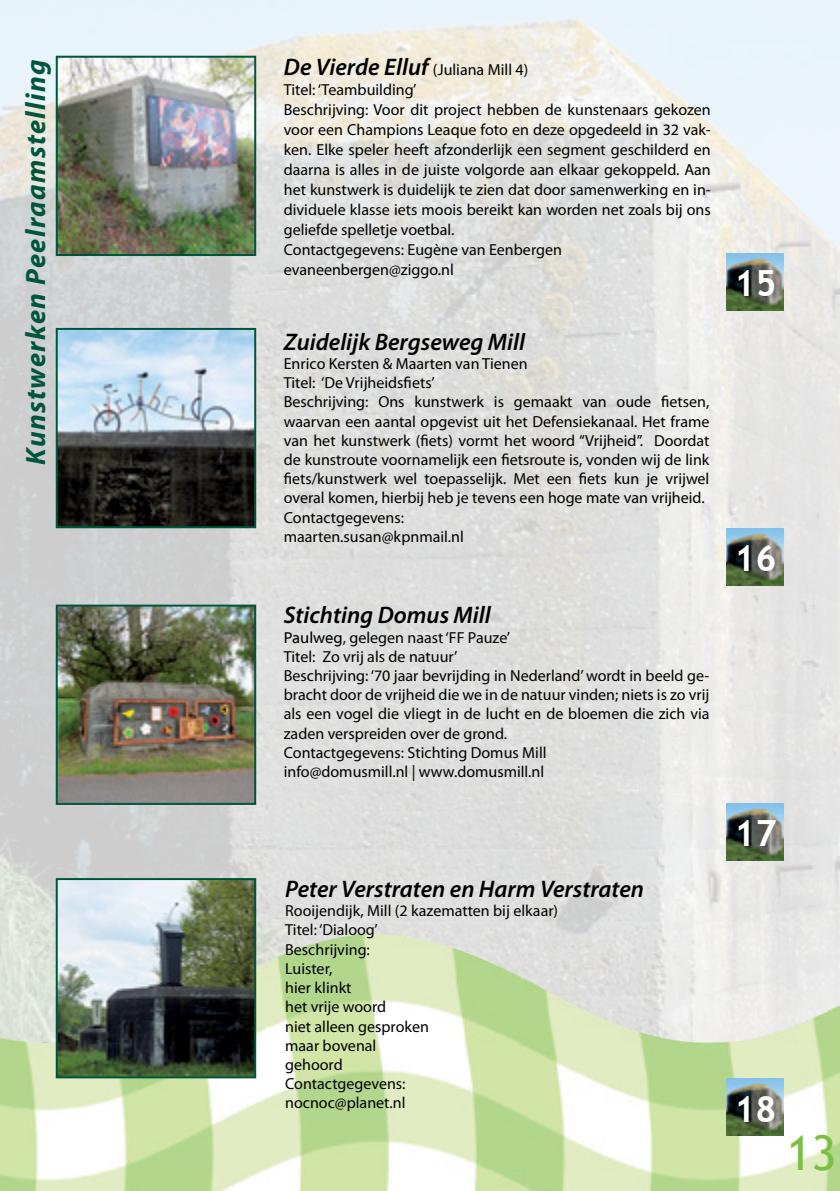
<style>
.page{position:relative;width:840px;height:1191px;background:#fff}
.page>*{position:absolute;margin:0;border:0;box-sizing:border-box;transform-origin:0 0}
.t1{font:48px "Trebuchet MS";color:#7ac143}
.t2{font:700 36px "Trebuchet MS";color:#fff}
.t3{font:italic 700 28px "Myriad Pro";letter-spacing:.05em;color:#00553d}
.t4{font:italic 600 24px "Myriad Pro";color:#000}
.t5{font:16px/19.2px "Myriad Pro";color:#000}
.s1{font-weight:600;font-style:italic;font-size:24px}
.s2{font-family:"Myriad Web Pro"}
</style>
<div class="page">
<img style="left:0;top:0;width:839px;height:934px">
<img style="left:0;top:934px;width:839px;height:257px">
<img style="left:726px;top:529px;width:56px;height:56px">
<img style="left:726px;top:804px;width:56px;height:56px">
<img style="left:726px;top:254px;width:56px;height:56px">
<img style="left:726px;top:1079px;width:56px;height:56px">
<img style="left:59px;top:59px;width:194px;height:194px">
<div style="left:56px;top:56px;width:200px;height:200px;border:2px solid #00553d"></div>
<img style="left:59px;top:331px;width:194px;height:194px">
<div style="left:56px;top:328px;width:200px;height:200px;border:2px solid #00553d"></div>
<img style="left:59px;top:881px;width:194px;height:194px">
<div style="left:56px;top:878px;width:200px;height:200px;border:2px solid #00553d"></div>
<img style="left:59px;top:607px;width:194px;height:195px">
<div style="left:56px;top:604px;width:200px;height:201px;border:2px solid #00553d"></div>
<h3 class="t3" style="left:17px;top:465px;width:407px;rotate:-90deg">Kunstwerken Peelraamstelling</h3>
<p class="t5" style="left:283px;top:59px;width:428px;line-height:20px"><span class="s1">De Vierde Elluf</span> (Juliana Mill 4)<br>Titel: ‘Teambuilding’<br>Beschrijving: Voor dit project hebben de kunstenaars gekozen voor een Champions Leaque foto en deze opgedeeld in 32 vak&shy;ken. Elke speler heeft afzonderlijk een segment geschilderd en daarna is alles in de juiste volgorde aan elkaar gekoppeld. Aan het kunstwerk is duidelijk te zien dat door samenwerking en in&shy;dividuele klasse iets moois bereikt kan worden net zoals bij ons geliefde spelletje voetbal.<br>Contactgegevens: Eugène van Eenbergen evaneenbergen@ziggo.nl</p>
<h3 class="t4" style="left:283px;top:326px;width:243px">Zuidelijk Bergseweg Mill</h3>
<p class="t5" style="left:283px;top:354px;width:427px">Enrico Kersten &amp; Maarten van Tienen<br>Titel: ‘De Vrijheidsfiets’<br>Beschrijving: Ons kunstwerk is gemaakt van oude fietsen, waarvan een aantal opgevist uit het Defensiekanaal. Het frame van het kunstwerk (fiets) vormt het woord “Vrijheid”. Doordat de kunstroute voornamelijk een fietsroute is, vonden wij de link fiets/kunstwerk wel toepasselijk. Met een fiets kun je vrijwel overal komen, hierbij heb je tevens een hoge mate van vrijheid.<br>Contactgegevens:<br>maarten.susan@kpnmail.nl</p>
<h3 class="t4" style="left:283px;top:600px;width:208px">Stichting Domus Mill</h3>
<p class="t5" style="left:283px;top:627px;width:427px"><span class="s2">Paulweg</span>, gelegen naast ‘FF Pauze’<br>Titel: Zo vrij als de natuur’<br>Beschrijving: ‘70 jaar bevrijding in Nederland’ wordt in beeld ge&shy;bracht door de vrijheid die we in de natuur vinden; niets is zo vrij als een vogel die vliegt in de lucht en de bloemen die zich via zaden verspreiden over de grond.<br>Contactgegevens: Stichting Domus Mill<br>info@domusmill.nl | www.domusmill.nl</p>
<h3 class="t4" style="left:285px;top:873px;width:360px">Peter Verstraten en Harm Verstraten</h3>
<p class="t5" style="left:285px;top:901px;width:274px">Rooijendijk, Mill (2 kazematten bij elkaar)<br>Titel: ‘Dialoog’<br>Beschrijving:<br>Luister,<br>hier klinkt<br>het vrije woord<br>niet alleen gesproken<br>maar bovenal<br>gehoord<br>Contactgegevens:<br>nocnoc@planet.nl</p>
<h2 class="t2" style="left:733px;top:261px;width:44px">15</h2>
<h2 class="t2" style="left:733px;top:536px;width:44px">16</h2>
<h2 class="t2" style="left:733px;top:811px;width:44px">17</h2>
<h2 class="t2" style="left:733px;top:1086px;width:44px">18</h2>
<h1 class="t1" style="left:786px;top:1124px;width:52px">13</h1>
</div>
